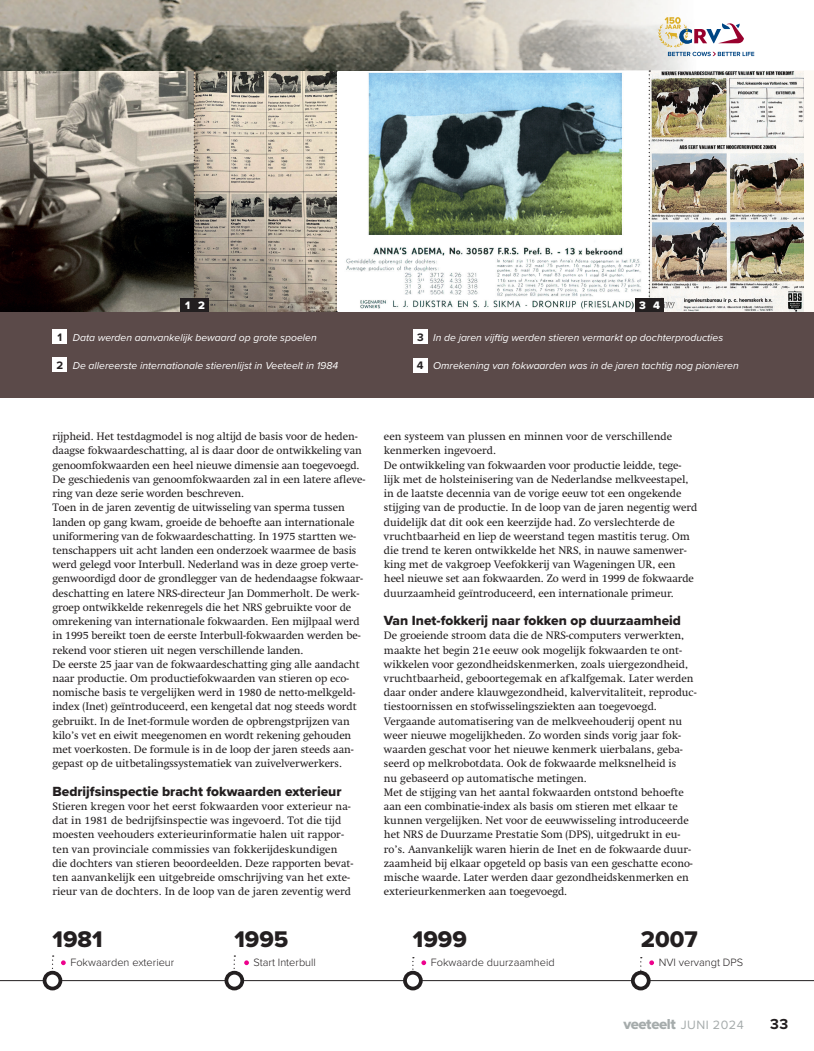
<style>
.page{position:relative;width:814px;height:1051px;background:#fff}
.page>*{position:absolute;margin:0;border:0;box-sizing:border-box;transform-origin:0 0}
.t1{font:23.5px "Proxima Nova Extrabld";color:#231f20}
.t2{font:15px "Proxima Nova Extrabld";letter-spacing:-.02em;color:#a6acac}
.t3{font:700 15px "Proxima Nova";color:#231f20}
.t4{font:13.75px "Proxima Nova Extrabld";color:#231f20}
.t5{font:11.25px "Proxima Nova Extrabld";color:#fff}
.t6{font:700 11.25px "Proxima Nova";color:#231f20}
.t7{font:11px/14.2px "Swift LT Pro";letter-spacing:-.005em;color:#231f20}
.t8{font:300 11px "Proxima Nova";color:#231f20}
.t9{font:italic 10.38px "Proxima Nova";color:#fff}
.s1{font-weight:700;font-style:normal;font-size:11.25px;color:#231f20}
.s2{font-family:"Proxima Nova";font-size:12.5px}
</style>
<div class="page">
<img style="left:650px;top:70px;width:154px;height:242px">
<div style="left:804px;top:70px;width:9px;height:242px;background:#fefaf5"></div>
<img style="left:0;top:70px;width:645px;height:242px">
<img style="left:0;top:0;width:755px;height:70px">
<svg style="left:194px;top:70px;width:1px;height:228px"></svg>
<svg style="left:335px;top:70px;width:2px;height:242px"></svg>
<svg style="left:648px;top:70px;width:2px;height:228px"></svg>
<svg style="left:658px;top:17px;width:96px;height:39px"></svg>
<div style="left:180px;top:298px;width:14px;height:14px;background:#231f20"></div>
<div style="left:194px;top:298px;width:14px;height:14px;background:#231f20"></div>
<div style="left:635px;top:298px;width:14px;height:14px;background:#231f20"></div>
<div style="left:649px;top:298px;width:14px;height:14px;background:#231f20"></div>
<div style="left:0;top:312px;width:813px;height:85px;background:#5b4a49"></div>
<hr style="left:0;top:980px;width:813px;height:1px;background:#231f20">
<svg style="left:61px;top:960px;width:5px;height:5px"></svg>
<svg style="left:244px;top:960px;width:5px;height:5px"></svg>
<svg style="left:52px;top:955px;width:2px;height:16px"></svg>
<svg style="left:233px;top:955px;width:2px;height:16px"></svg>
<div style="left:45px;top:973px;width:15px;height:15px;background:#fff;border-radius:50%"></div>
<div style="left:43px;top:971px;width:19px;height:19px;border:4px solid #231f20;border-radius:50%"></div>
<div style="left:226px;top:973px;width:16px;height:15px;background:#fff;border-radius:50%"></div>
<div style="left:224px;top:971px;width:20px;height:19px;border:4px solid #231f20;border-radius:50%"></div>
<div style="left:52px;top:329px;width:15px;height:14px;background:#fff"></div>
<div style="left:413px;top:359px;width:14px;height:14px;background:#fff"></div>
<div style="left:413px;top:329px;width:14px;height:14px;background:#fff"></div>
<div style="left:52px;top:357px;width:15px;height:15px;background:#fff"></div>
<svg style="left:649px;top:960px;width:5px;height:5px"></svg>
<div style="left:632px;top:973px;width:16px;height:15px;background:#fff;border-radius:50%"></div>
<div style="left:631px;top:971px;width:19px;height:19px;border:4px solid #231f20;border-radius:50%"></div>
<svg style="left:421px;top:960px;width:5px;height:5px"></svg>
<svg style="left:412px;top:957px;width:2px;height:14px"></svg>
<div style="left:405px;top:973px;width:16px;height:15px;background:#fff;border-radius:50%"></div>
<div style="left:403px;top:971px;width:19px;height:19px;border:4px solid #231f20;border-radius:50%"></div>
<p class="t5" style="left:185px;top:297px;width:22px">1 2</p>
<p class="t5" style="left:639px;top:297px;width:23px">3 4</p>
<p class="t9" style="left:73px;top:329px;width:245px">Data werden aanvankelijk bewaard op grote spoelen</p>
<p class="t9" style="left:417px;top:329px;width:308px"><span class="s1">3</span> In de jaren vijftig werden stieren vermarkt op dochterproducties</p>
<p class="t9" style="left:56px;top:358px;width:283px"><span class="s1">2</span> De allereerste internationale stierenlijst in Veeteelt in 1984</p>
<p class="t9" style="left:433px;top:358px;width:307px">Omrekening van fokwaarden was in de jaren tachtig nog pionieren</p>
<p class="t6" style="left:58px;top:328px;width:6px">1</p>
<p class="t6" style="left:417px;top:357px;width:8px">4</p>
<p class="t7" style="left:52px;top:429px;width:314px">rĳpheid. Het testdagmodel is nog altĳd de basis voor de heden&shy;daagse fokwaardeschatting, al is daar door de ontwikkeling van genoomfokwaarden een heel nieuwe dimensie aan toegevoegd.<br>De geschiedenis van genoomfokwaarden zal in een latere afleve&shy;ring van deze serie worden beschreven.<br>Toen in de jaren zeventig de uitwisseling van sperma tussen landen op gang kwam, groeide de behoefte aan internationale uniformering van de fokwaardeschatting. In 1975 startten we&shy;tenschappers uit acht landen een onderzoek waarmee de basis werd gelegd voor Interbull. Nederland was in deze groep verte&shy;genwoordigd door de grondlegger van de hedendaagse fokwaar&shy;deschatting en latere NRS-directeur Jan Dommerholt. De werk&shy;groep ontwikkelde rekenregels die het NRS gebruikte voor de omrekening van internationale fokwaarden. Een mĳlpaal werd in 1995 bereikt toen de eerste Interbull-fokwaarden werden be&shy;rekend voor stieren uit negen verschillende landen.<br>De eerste 25 jaar van de fokwaardeschatting ging alle aandacht naar productie. Om productiefokwaarden van stieren op eco&shy;nomische basis te vergelĳken werd in 1980 de netto-melkgeld&shy;index (Inet) geïntroduceerd, een kengetal dat nog steeds wordt gebruikt. In de Inet-formule worden de opbrengstprĳzen van kilo’s vet en eiwit meegenomen en wordt rekening gehouden met voerkosten. De formule is in de loop der jaren steeds aan&shy;gepast op de uitbetalingssystematiek van zuivelverwerkers.</p>
<p class="t4" style="left:52px;top:781px;width:290px">Bedrijfsinspectie bracht fokwaarden exterieur</p>
<p class="t7" style="left:52px;top:799px;width:302px">Stieren kregen voor het eerst fokwaarden voor exterieur na&shy;dat in 1981 de bedrĳfsinspectie was ingevoerd. Tot die tĳd moesten veehouders exterieurinformatie halen uit rappor&shy;ten van provinciale commissies van fokkerĳdeskundigen die dochters van stieren beoordeelden. Deze rapporten bevat&shy;ten aanvankelĳk een uitgebreide omschrĳving van het exte&shy;rieur van de dochters. In de loop van de jaren zeventig werd</p>
<h1 class="t1" style="left:52px;top:922px;width:52px">1981</h1>
<h1 class="t1" style="left:234px;top:922px;width:56px">1995</h1>
<p class="t8" style="left:70px;top:954px;width:105px">Fokwaarden exterieur</p>
<p class="t8" style="left:253px;top:954px;width:64px">Start Interbull</p>
<p class="t7" style="left:384px;top:429px;width:315px">een systeem van plussen en minnen voor de verschillende kenmerken ingevoerd.<br>De ontwikkeling van fokwaarden voor productie leidde, tege&shy;lĳk met de holsteinisering van de Nederlandse melkveestapel, in de laatste decennia van de vorige eeuw tot een ongekende stĳging van de productie. In de loop van de jaren negentig werd duidelĳk dat dit ook een keerzĳde had. Zo verslechterde de vruchtbaarheid en liep de weerstand tegen mastitis terug. Om di e trend te keren ontwikkelde het NRS, in nauwe samenwer&shy;king met de vakgroep Veefokkerĳ van Wageningen UR, een heel nieuwe set aan fokwaarden. Zo werd in 1999 de fokwaarde duurzaamheid geïntroduceerd, een internationale primeur.</p>
<p class="t4" style="left:384px;top:610px;width:298px">Van Inet-fokkerij naar fokken op duurzaamheid</p>
<p class="t7" style="left:384px;top:628px;width:314px">De groeiende stroom data die de NRS-computers verwerkten, maakte het begin 21e eeuw ook mogelĳk fokwaarden te ont&shy;wikkelen voor gezondheidskenmerken, zoals uiergezondheid, vruchtbaarheid, geboortegemak en afkalfgemak. Later werden daar onder andere klauwgezondheid, kalvervitaliteit, reproduc&shy;tiestoornissen en stofwisselingsziekten aan toegevoegd.<br>Vergaande automatisering van de melkveehouderĳ opent nu weer nieuwe mogelĳkheden. Zo worden sinds vorig jaar fok&shy;waarden geschat voor het nieuwe kenmerk uierbalans, geba&shy;seerd op melkrobotdata. Ook de fokwaarde melksnelheid is<br>nu gebaseerd op automatische metingen.<br>Met de stĳging van het aantal fokwaarden ontstond behoefte aan een combinatie-index als basis om stieren met elkaar te kunnen vergelĳken. Net voor de eeuwwisseling introduceerde het NRS de Duurzame Prestatie Som (DPS), uitgedrukt in eu&shy;ro’s. Aanvankelĳk waren hierin de Inet en de fokwaarde duur&shy;zaamheid bĳ elkaar opgeteld op basis van een geschatte econo&shy;mische waarde. Later werden daar gezondheidskenmerken en exterieurkenmerken aan toegevoegd.</p>
<h1 class="t1" style="left:413px;top:922px;width:56px">1999</h1>
<p class="t8" style="left:431px;top:954px;width:125px">Fokwaarde duurzaamheid</p>
<h1 class="t1" style="left:640px;top:922px;width:58px">2007</h1>
<p class="t8" style="left:658px;top:954px;width:86px">NVI vervangt DPS</p>
<h2 class="t2" style="left:623px;top:1013px;width:122px">veeteelt <span class="s2">JUNI 2024</span></h2>
<h2 class="t3" style="left:770px;top:1013px;width:20px">33</h2>
</div>
